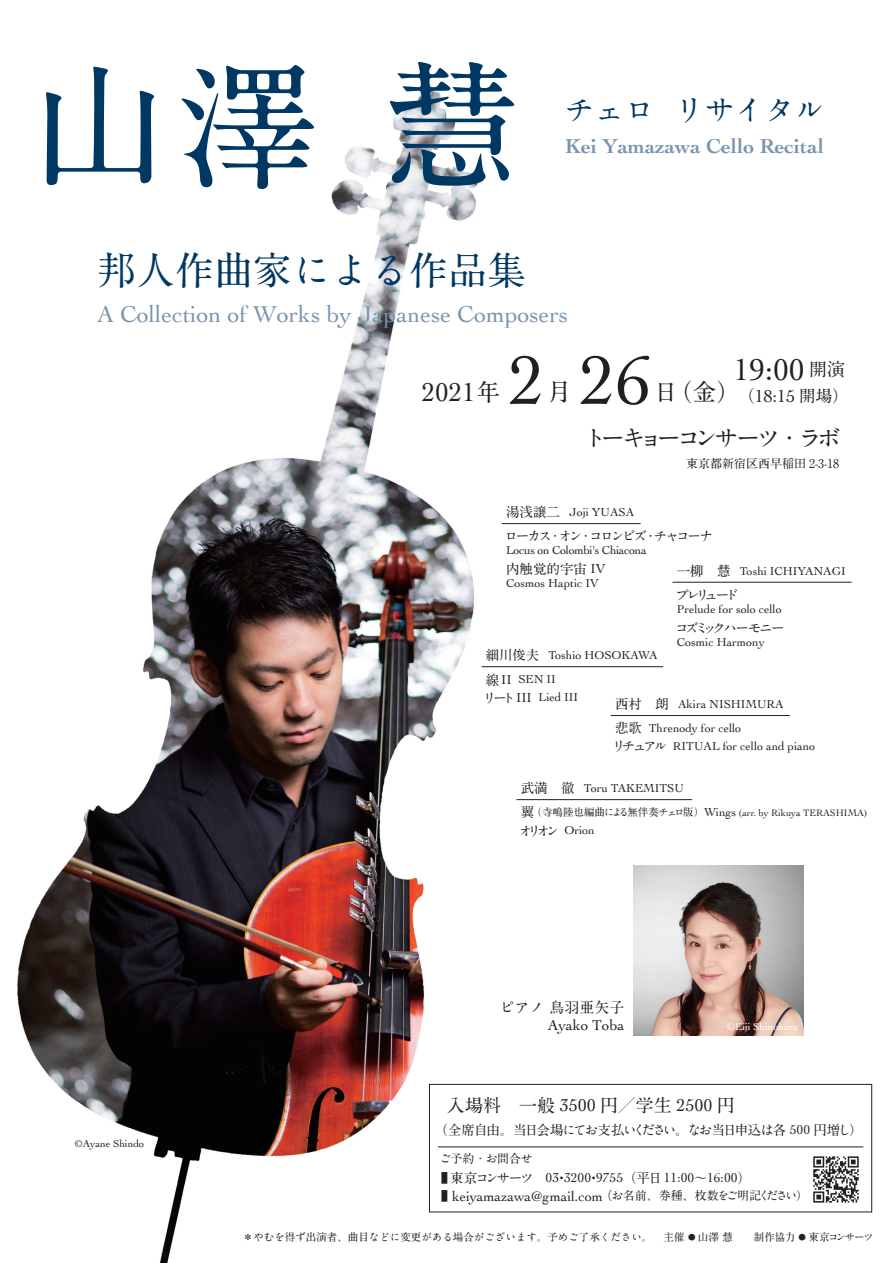
<style>
.page{position:relative;width:893px;height:1263px;background:#fff}
.page>*{position:absolute;margin:0;border:0;box-sizing:border-box;transform-origin:0 0}
.t1{font:700 138px "A1 Mincho Std";color:#003864}
.t2{font:72px "Cochin";color:#231f20}
.t3{font:700 39px "A1 Mincho Std";color:#003864}
.t4{font:31.5px "Cochin";color:#231f20}
.t5{font:700 30px "A1 Mincho Std";color:#003864}
.t6{font:27px "Cochin";color:#231f20}
.t7{font:24px "Cochin";color:#7994af}
.t8{font:700 24px/45.6px "A1 Mincho Std";letter-spacing:-.19em;color:#231f20}
.t9{font:700 21px "Cochin";color:#7994af}
.t10{font:700 18px "A1 Mincho Std";color:#231f20}
.t11{font:18px "Cochin";color:#231f20}
.t12{font:15px "Cochin";color:#231f20}
.t13{font:700 15px "A1 Mincho Std";color:#231f20}
.t14{font:14.25px "Cochin";color:#231f20}
.t15{font:700 13.5px "A1 Mincho Std";letter-spacing:-.1em;color:#231f20}
.t16{font:13.5px "Cochin";color:#231f20}
.t17{font:700 13.5px "A1 Mincho Std";letter-spacing:-.145em;color:#231f20}
.t18{font:700 13.5px "A1 Mincho Std";letter-spacing:-.17em;color:#231f20}
.t19{font:12px/24.2px "Cochin";color:#231f20}
.t20{font:700 12px "A1 Mincho Std";color:#231f20}
.t21{font:12px "Cochin";letter-spacing:-.025em;color:#231f20}
.t22{font:700 10.5px "A1 Mincho Std";color:#231f20}
.t23{font:700 10.5px "A1 Mincho Std";letter-spacing:-.04em;color:#231f20}
.t24{font:10.5px "Cochin";color:#fff}
.t25{font:10.5px "Cochin";color:#231f20}
.t26{font:9.75px "Cochin";color:#231f20}
.t27{font:700 3px "A1 Mincho Std";color:#231f20}
.s1{font-family:"A1 Mincho Std";font-weight:700;font-size:24px}
.s2{font-family:"A1 Mincho Std";font-weight:700;font-size:18px}
.s3{font-family:"A1 Mincho Std";font-weight:700;font-size:16.5px}
.s4{font-family:"A1 Mincho Std";font-weight:700;font-size:13.5px}
.s5{font-family:"Cochin";font-weight:400}
.s6{font-size:13.5px}
.s7{font-family:"A1 Mincho Std";font-weight:700;font-size:10.5px}
.s8{font-size:12px}
.s9{font-family:"A1 Mincho Std";font-weight:700}
.s10{font-family:"Koz Go Pr 6 N";font-size:12px}
.s11{font-family:"A1 Mincho Std";font-weight:700;font-size:12px}
.s12{font-size:7.5px}
</style>
<div class="page">
<img style="left:17px;top:88px;width:856px;height:1175px">
<hr style="left:502px;top:523px;width:139px;height:1px;background:#231f20">
<div style="left:429px;top:1084px;width:443px;height:128px;background:#fff;border:1px solid #231f20"></div>
<hr style="left:438px;top:1146px;width:425px;height:1px;background:#231f20">
<hr style="left:611px;top:715px;width:179px;height:1px;background:#231f20">
<hr style="left:672px;top:582px;width:180px;height:1px;background:#231f20">
<hr style="left:481px;top:666px;width:182px;height:1px;background:#231f20">
<hr style="left:516px;top:799px;width:176px;height:1px;background:#231f20">
<img style="left:813px;top:1156px;width:46px;height:47px">
<img style="left:634px;top:865px;width:170px;height:170px">
<h1 class="t1" style="left:30px;top:14px;width:493px">山澤 慧</h1>
<h3 class="t5" style="left:565px;top:85px;width:261px">チェロ リサイタル</h3>
<h3 class="t9" style="left:565px;top:132px;width:260px">Kei Yamazawa Cello Recital</h3>
<h3 class="t3" style="left:97px;top:239px;width:431px">邦人作曲家による作品集</h3>
<h3 class="t7" style="left:97px;top:298px;width:473px">A Collection of Works by Japanese Composers</h3>
<h3 class="t6" style="left:422px;top:374px;width:80px">2021<span class="s1">年</span></h3>
<h2 class="t2" style="left:509px;top:332px;width:37px">2</h2>
<h3 class="t8" style="left:547px;top:366px;width:25px">月</h3>
<h2 class="t2" style="left:579px;top:332px;width:73px">26</h2>
<h3 class="t4" style="left:734px;top:348px;width:113px">19:00 <span class="s2">開演</span></h3>
<h3 class="t11" style="left:738px;top:384px;width:112px"><span class="s3">（</span>18:15 <span class="s3">開場）</span></h3>
<h3 class="t8" style="left:583px;top:366px;width:259px;text-indent:71px">日（金）<br>トーキョーコンサーツ・ラボ</h3>
<p class="t20" style="left:686px;top:453px;width:155px">東京都新宿区西早稲田 2-3-18</p>
<p class="t19" style="left:506px;top:499px;width:129px"><span class="s4">湯浅譲二</span> Joji YUASA</p>
<p class="t18" style="left:505px;top:525px;width:210px">ローカス・オン・コロンビズ・チャコーナ</p>
<p class="t21" style="left:506px;top:542px;width:142px">Locus on Colombi's Chiacona</p>
<p class="t17" style="left:506px;top:558px;width:101px">内触覚的宇宙 <span class="s5">IV</span></p>
<p class="t19" style="left:506px;top:570px;width:94px">Cosmos Haptic IV</p>
<p class="t19" style="left:677px;top:558px;width:170px"><span class="s4">一柳　慧</span> Toshi ICHIYANAGI</p>
<p class="t17" style="left:675px;top:584px;width:65px">プレリュード</p>
<p class="t19" style="left:677px;top:597px;width:106px">Prelude for solo cello</p>
<p class="t17" style="left:675px;top:617px;width:111px">コズミックハーモニー</p>
<p class="t19" style="left:677px;top:630px;width:89px">Cosmic Harmony</p>
<p class="t19" style="left:486px;top:643px;width:173px"><span class="s4">細川俊夫</span> Toshio HOSOKAWA<span class="s4">線</span><span class="s6">II</span> SEN II</p>
<p class="t19" style="left:483px;top:685px;width:97px"><span class="s4">リート</span><span class="s6">III</span> Lied III</p>
<p class="t19" style="left:615px;top:692px;width:170px"><span class="s4">西村　朗</span> Akira NISHIMURA<span class="s4">悲歌</span> Threnody for cello</p>
<p class="t19" style="left:612px;top:734px;width:204px"><span class="s4">リチュアル</span> RITUAL for cello and piano</p>
<p class="t19" style="left:521px;top:776px;width:165px"><span class="s4">武満　徹</span> Toru TAKEMITSU</p>
<p class="t26" style="left:521px;top:806px;width:348px"><span class="s4">翼</span><span class="s7">（寺嶋陸也編曲による無伴奏チェロ版）</span><span class="s8">Wings</span> (arr. by Rikuya TERASHIMA)</p>
<p class="t19" style="left:519px;top:818px;width:77px"><span class="s4">オリオン</span> Orion</p>
<p class="t25" style="left:74px;top:1136px;width:71px">©Ayane Shindo</p>
<p class="t13" style="left:499px;top:995px;width:126px">ピアノ 鳥羽亜矢子</p>
<p class="t12" style="left:548px;top:1015px;width:78px">Ayako Toba</p>
<p class="t24" style="left:727px;top:1019px;width:73px">©Eiji Shinohara</p>
<h3 class="t10" style="left:447px;top:1090px;width:289px">入場料　一般 <span class="s5">3500</span> 円／学生 <span class="s5">2500</span> 円</h3>
<p class="t15" style="left:434px;top:1119px;width:430px">（全席自由。当日会場にてお支払いください。なお当日申込は各 <span class="s5">500</span> 円増し）</p>
<p class="t20" style="left:440px;top:1149px;width:95px">ご予約・お問合せ</p>
<p class="t16" style="left:441px;top:1169px;width:311px"><span class="s9">■ 東京コンサーツ　</span>03 3200 9755<span class="s9">（平日</span>11:00<span class="s9">～</span>16:00<span class="s9">）</span></p>
<p class="t27" style="left:560px;top:1175px;width:4px">●</p>
<p class="t27" style="left:592px;top:1175px;width:4px">●</p>
<p class="t14" style="left:441px;top:1186px;width:368px"><span class="s4">■</span> keiyamazawa@gmail.com<span class="s10">（</span><span class="s11">お名前、券種、枚数をご明記ください）</span></p>
<p class="t22" style="left:243px;top:1228px;width:411px">＊やむを得ず出演者、曲目などに変更がある場合がございます。予めご了承ください。</p>
<p class="t23" style="left:664px;top:1229px;width:211px">主催 <span class="s12">●</span> 山澤 慧　　制作協力 <span class="s12">●</span> 東京コンサーツ</p>
</div>
